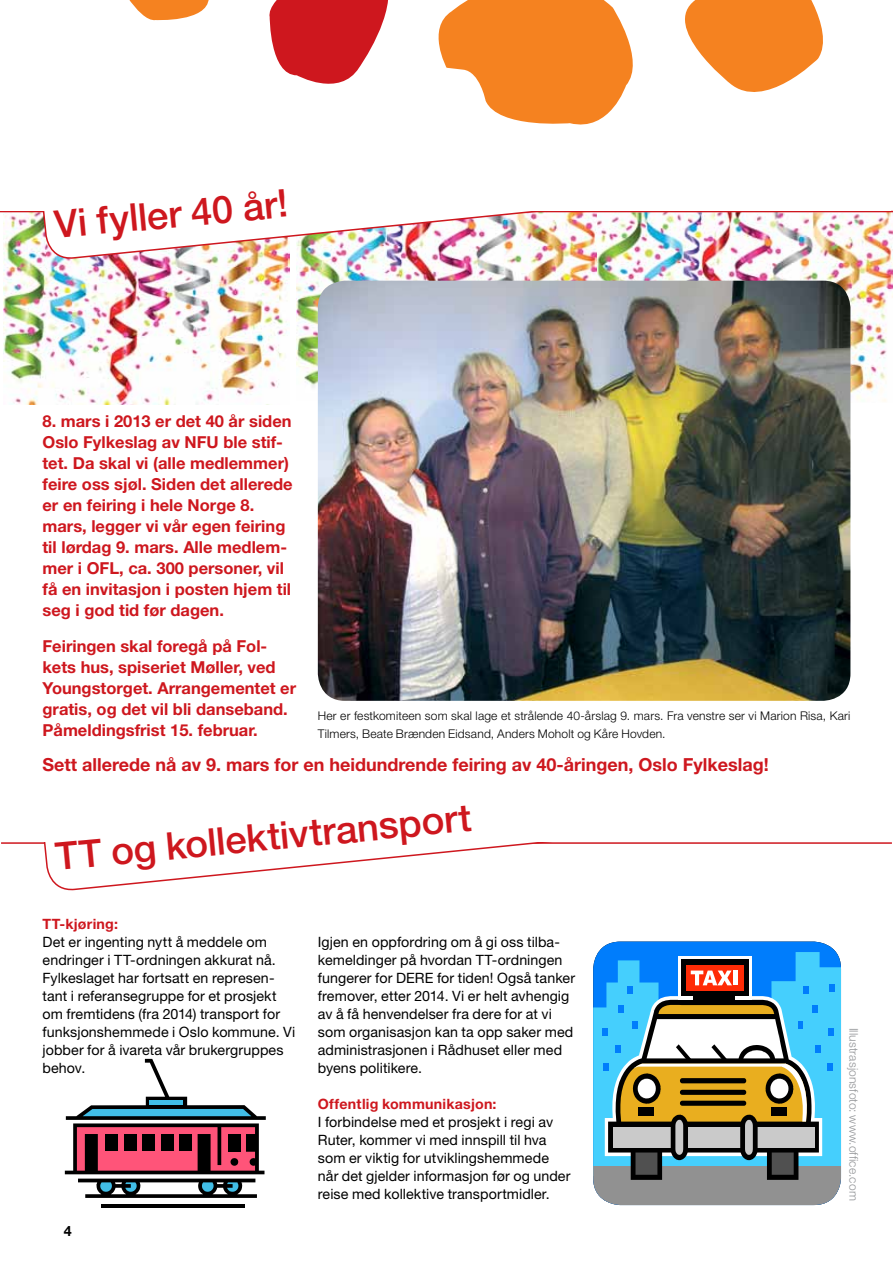
<style>
.page{position:relative;width:893px;height:1263px;background:#fff}
.page>*{position:absolute;margin:0;border:0;box-sizing:border-box;transform-origin:0 0}
.t1{font:500 38.25px "Helvetica Neue LT Std";color:#ce171e}
.t2{font:700 18px "Helvetica Neue LT Std";color:#ce171e}
.t3{font:700 16.5px/21px "Helvetica Neue LT Std";color:#ce171e}
.t4{font:14.25px/18px "Helvetica Neue LT Std";letter-spacing:.005em;color:#000}
.t5{font:700 14.25px "Helvetica Neue LT Std";letter-spacing:.015em;color:#ce171e}
.t6{font:700 14.25px "Helvetica Neue LT Std";color:#000}
.t7{font:300 12px/18px "Helvetica Neue LT Std";letter-spacing:.015em;color:#000}
.t8{font:300 12px "Helvetica Neue LT Std";letter-spacing:.01em;color:#939598}
</style>
<div class="page">
<img style="left:596px;top:212px;width:297px;height:191px">
<img style="left:297px;top:265px;width:299px;height:130px">
<img style="left:4px;top:212px;width:286px;height:192px">
<hr style="left:1px;top:842px;width:891px;height:2px;background:#ce171e">
<svg style="left:39px;top:842px;width:837px;height:49px"></svg>
<hr style="left:0;top:211px;width:893px;height:1px;background:#ce171e">
<img style="left:38px;top:211px;width:837px;height:54px">
<svg style="left:438px;top:0;width:195px;height:125px"></svg>
<svg style="left:269px;top:0;width:119px;height:84px"></svg>
<svg style="left:685px;top:0;width:138px;height:92px"></svg>
<svg style="left:129px;top:0;width:80px;height:21px"></svg>
<svg style="left:598px;top:941px;width:238px;height:11px;background:#1685f6"></svg>
<svg style="left:593px;top:952px;width:248px;height:214px;background:#29abfc"></svg>
<div style="left:593px;top:1166px;width:248px;height:39px;background:#919191"></div>
<div style="left:603px;top:1028px;width:5px;height:8px;background:#007dfc"></div>
<div style="left:829px;top:984px;width:5px;height:8px;background:#007dfc"></div>
<div style="left:828px;top:1028px;width:5px;height:8px;background:#007dfc"></div>
<div style="left:679px;top:956px;width:73px;height:43px;background:#fff"></div>
<div style="left:681px;top:959px;width:68px;height:37px;background:#000"></div>
<div style="left:687px;top:965px;width:57px;height:25px;background:#ff2b06"></div>
<svg style="left:604px;top:970px;width:228px;height:210px"></svg>
<div style="left:733px;top:970px;width:5px;height:15px;background:#fff"></div>
<div style="left:693px;top:995px;width:42px;height:8px;background:#000"></div>
<hr style="left:101px;top:1204px;width:143px;height:3px;background:#000">
<svg style="left:65px;top:1059px;width:201px;height:139px"></svg>
<img style="left:318px;top:281px;width:532px;height:420px">
<h1 class="t1" style="left:53px;top:201px;width:236px;rotate:-5deg">Vi fyller 40 år!</h1>
<p class="t3" style="left:43px;top:410px;width:252px">8. mars i 2013 er det 40 år siden<br>Oslo Fylkeslag av NFU ble stif&shy;tet. Da skal vi (alle medlemmer) feire oss sjøl. Siden det allerede er en feiring i hele Norge 8. mars, legger vi vår egen feiring til lørdag 9. mars. Alle medlem&shy;mer i OFL, ca. 300 personer, vil få en invitasjon i posten hjem til seg i god tid før dagen.</p>
<p class="t3" style="left:43px;top:635px;width:255px">Feiringen skal foregå på Fol&shy;kets hus, spiseriet Møller, ved<br>Youngstorget. Arrangementet er gratis, og det vil bli danseband.<br>Påmeldingsfrist 15. februar.</p>
<p class="t2" style="left:43px;top:754px;width:728px">Sett allerede nå av 9. mars for en heidundrende feiring av 40-åringen, Oslo Fylkeslag!</p>
<p class="t7" style="left:318px;top:706px;width:534px">Her er festkomiteen som skal lage et strålende 40-årslag 9. mars. Fra venstre ser vi Marion Risa, Kari<br>Tilmers, Beate Brænden Eidsand, Anders Moholt og Kåre Hovden.</p>
<h1 class="t1" style="left:54px;top:832px;width:419px;rotate:-5deg">TT og kollektivtransport</h1>
<p class="t5" style="left:43px;top:915px;width:77px">TT-kjøring:</p>
<p class="t4" style="left:43px;top:932px;width:254px">Det er ingenting nytt å meddele om endringer i TT-ordningen akkurat nå.<br>Fylkeslaget har fortsatt en represen&shy;tant i referansegruppe for et prosjekt om fremtidens (fra 2014) transport for funksjonshemmede i Oslo kommune. Vi jobber for å ivareta vår brukergruppes behov.</p>
<p class="t4" style="left:318px;top:932px;width:259px">Igjen en oppfordring om å gi oss tilba&shy;kemeldinger på hvordan TT-ordningen fungerer for DERE for tiden! Også tanker fremover, etter 2014. Vi er helt avhengig av å få henvendelser fra dere for at vi som organisasjon kan ta opp saker med administrasjonen i Rådhuset eller med byens politikere.</p>
<p class="t5" style="left:318px;top:1095px;width:180px">Offentlig kommunikasjon:</p>
<p class="t4" style="left:318px;top:1113px;width:254px">I forbindelse med et prosjekt i regi av Ruter, kommer vi med innspill til hva som er viktig for utviklingshemmede når det gjelder informasjon før og under reise med kollektive transportmidler.</p>
<p class="t6" style="left:64px;top:1222px;width:9px">4</p>
<p class="t8" style="left:861px;top:1028px;width:174px;rotate:90deg">Illustrasjonsfoto: www.office.com</p>
</div>
